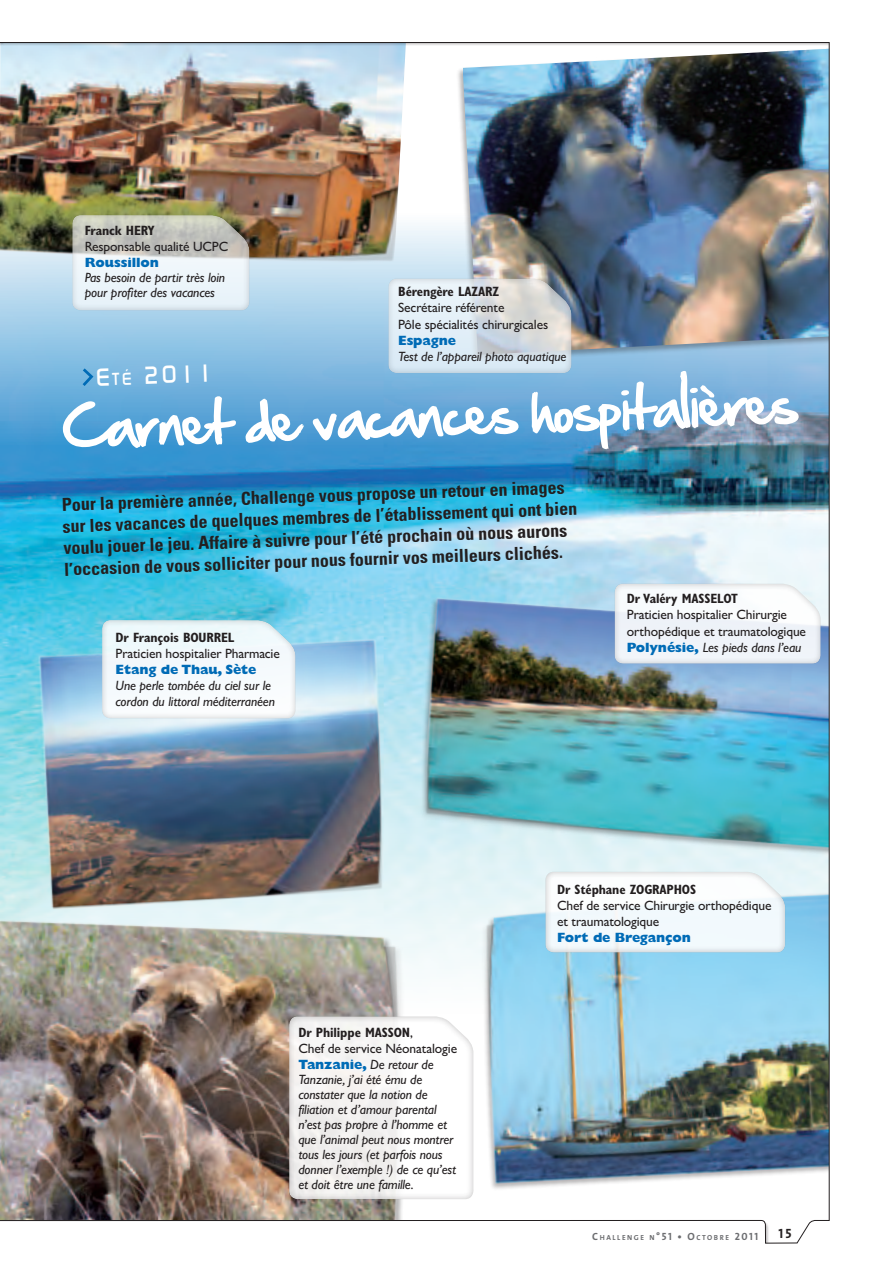
<style>
.page{position:relative;width:893px;height:1263px;background:#fff}
.page>*{position:absolute;margin:0;border:0;box-sizing:border-box;transform-origin:0 0}
.t1{font:51px "Hand Of Sean";color:#fff}
.t2{font:500 24px "Digital";color:#fff}
.t3{font:700 condensed 18px/21.6px "Univers LT Std";color:#231f20}
.t4{font:italic 500 13.5px/15.3px "Gill Sans MT Pro";letter-spacing:-.01em;color:#231f20}
.t5{font:500 13.5px/16.2px "Gill Sans MT Pro";letter-spacing:-.01em;color:#231f20}
.t6{font:700 condensed 13.5px "Gill Sans MT Pro";letter-spacing:-.01em;color:#231f20}
.t7{font:800 13.5px "Gill Sans MT Pro";letter-spacing:-.01em;color:#006bb6}
.t8{font:13.5px "The Mix Bold Caps";color:#231f20}
.t9{font:7.35px "The Mix Bold Caps";letter-spacing:.215em;color:#6c6d70}
.s1{font-size:16.8px}
.s2{font-weight:700;font-style:normal;font-stretch:condensed}
.s3{font-style:normal}
.s4{font-weight:800;font-style:normal;color:#006bb6}
.s5{font-weight:800;color:#006bb6}
.s6{font-style:italic}
.s7{font-size:10.5px}
</style>
<div class="page">
<img style="left:0;top:42px;width:830px;height:1201px">
<p class="t6" style="left:85px;top:222px;width:72px">Franck HERY</p>
<p class="t5" style="left:85px;top:238px;width:145px">Responsable qualité UCPC</p>
<p class="t7" style="left:85px;top:254px;width:76px">Roussillon</p>
<p class="t4" style="left:85px;top:270px;width:142px">Pas besoin de partir très loin pour profiter des vacances</p>
<p class="t6" style="left:398px;top:284px;width:102px">Bérengère LAZARZ</p>
<p class="t5" style="left:398px;top:300px;width:151px">Secrétaire référente<br>Pôle spécialités chirurgicales</p>
<p class="t7" style="left:398px;top:332px;width:59px">Espagne</p>
<p class="t4" style="left:398px;top:349px;width:170px">Test de l’appareil photo aquatique</p>
<h2 class="t2" style="left:95px;top:363px;width:119px;rotate:-2deg">E<span class="s1">té</span> 2011</h2>
<h1 class="t1" style="left:61px;top:382px;width:736px;rotate:-2deg">Carnet de vacances hospitalières</h1>
<p class="t3" style="left:62px;top:494px;width:516px;rotate:-2deg">Pour la première année, Challenge vous propose un retour en images sur les vacances de quelques membres de l’établissement qui ont bien voulu jouer le jeu. Affaire à suivre pour l’été prochain où nous aurons l’occasion de vous solliciter pour nous fournir vos meilleurs clichés.</p>
<p class="t6" style="left:116px;top:629px;width:120px">Dr François BOURREL</p>
<p class="t5" style="left:116px;top:645px;width:166px">Praticien hospitalier Pharmacie</p>
<p class="t7" style="left:116px;top:661px;width:142px">Etang de Thau, Sète</p>
<p class="t4" style="left:116px;top:677px;width:161px;line-height:16.2px">Une perle tombée du ciel sur le cordon du littoral méditerranéen</p>
<p class="t4" style="left:298px;top:1024px;width:160px"><span class="s2">Dr Philippe MASSON</span><span class="s3">,<br>Chef de service Néonatalogie<br></span><span class="s4">Tanzanie,</span> De retour de<br>Tanzanie, j’ai été ému de constater que la notion de filiation et d’amour parental n’est pas propre à l’homme et que l’animal peut nous montrer tous les jours (et parfois nous donner l’exemple !) de ce qu’est et doit être une famille.</p>
<p class="t6" style="left:627px;top:591px;width:112px">Dr Valéry MASSELOT</p>
<p class="t5" style="left:627px;top:607px;width:181px">Praticien hospitalier Chirurgie orthopédique et traumatologique<br><span class="s5">Polynésie,</span> <span class="s6">Les pieds dans l’eau</span></p>
<p class="t6" style="left:557px;top:881px;width:141px">Dr Stéphane ZOGRAPHOS</p>
<p class="t5" style="left:557px;top:897px;width:216px">Chef de service Chirurgie orthopédique et traumatologique</p>
<p class="t7" style="left:557px;top:930px;width:135px">Fort de Bregançon</p>
<p class="t9" style="left:592px;top:1233px;width:168px"><span class="s7">C</span> H ALLENGE N<span class="s7">°51 • O</span>CTOBRE <span class="s7">2011</span></p>
<p class="t8" style="left:778px;top:1225px;width:15px">15</p>
</div>
